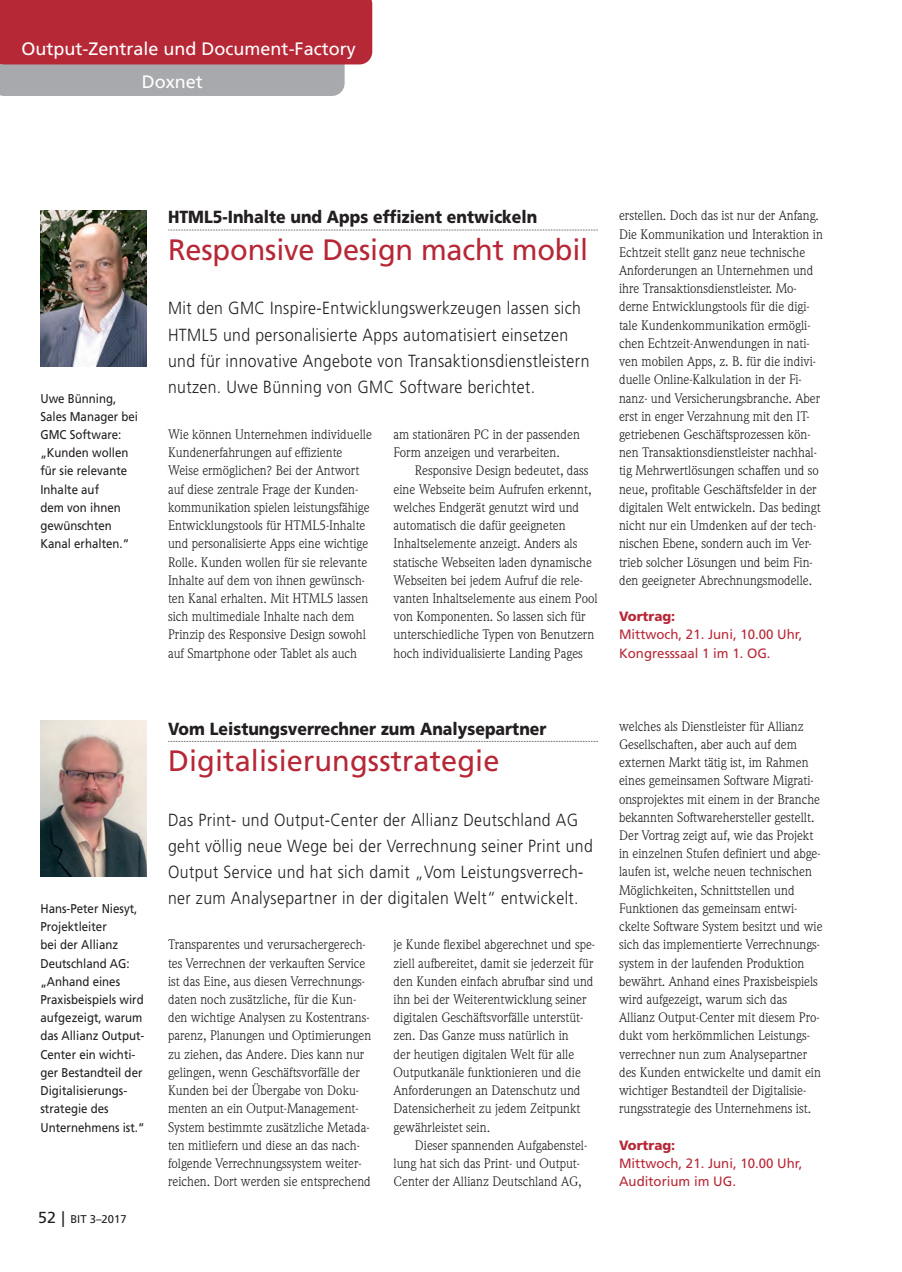
<style>
.page{position:relative;width:902px;height:1272px;background:#fff}
.page>*{position:absolute;margin:0;border:0;box-sizing:border-box;transform-origin:0 0}
.t1{font:29.55px "Frutiger";letter-spacing:.005em;color:#b72837}
.t2{font:18px "Frutiger";color:#fff}
.t3{font:300 17.55px/26.2px "Frutiger";letter-spacing:.025em;color:#231f20;scale:.9 1}
.t4{font:900 17.55px "Frutiger";color:#231f20;scale:.9 1}
.t5{font:13.5px/18.1px "Weidemann";color:#231f20}
.t6{font:13.5px/18.1px "Frutiger";color:#b72837}
.t7{font:900 13.5px "Frutiger";color:#b72837}
.t8{font:12.75px/18.1px "Frutiger";color:#231f20;scale:.9 1}
.t9{font:11.25px "Frutiger";color:#231f20}
.s1{font-size:15.9px}
.s2{font-size:15.75px}
</style>
<div class="page">
<svg style="left:168px;top:741px;width:430px;height:1px"></svg>
<img style="left:40px;top:720px;width:107px;height:156px">
<svg style="left:168px;top:230px;width:430px;height:1px"></svg>
<img style="left:40px;top:210px;width:107px;height:156px">
<svg style="left:0;top:0;width:372px;height:96px;background:#b4545f"></svg>
<h2 class="t2" style="left:21px;top:42px;width:336px">Output-Zentrale und Document-Factory</h2>
<h2 class="t2" style="left:142px;top:74px;width:63px">Doxnet</h2>
<p class="t8" style="left:40px;top:390px;width:110px">Uwe Bünning,<br>Sales Manager bei<br>GMC Software: „Kunden wollen für sie relevante<br>Inhalte auf<br>dem von ihnen gewünschten<br>Kanal erhalten.“</p>
<p class="t4" style="left:168px;top:210px;width:412px">HTML5-Inhalte und Apps effizient entwickeln</p>
<h1 class="t1" style="left:168px;top:237px;width:422px">Responsive Design macht mobil</h1>
<p class="t3" style="left:168px;top:296px;width:470px">Mit den GMC Inspire-Entwicklungswerkzeugen lassen sich HTML5 und personalisierte Apps automatisiert einsetzen und für innovative Angebote von Transaktionsdienstleistern nutzen. Uwe Bünning von GMC Software berichtet.</p>
<p class="t5" style="left:168px;top:426px;width:205px">Wie können Unternehmen individuelle Kundenerfahrungen auf effiziente Weise ermöglichen? Bei der Antwort auf diese zentrale Frage der Kunden&shy;kommunikation spielen leistungsfähige Entwicklungstools für HTML5-Inhalte und personalisierte Apps eine wichtige Rolle. Kunden wollen für sie relevante Inhalte auf dem von ihnen gewünsch&shy;ten Kanal erhalten. Mit HTML5 lassen sich multimediale Inhalte nach dem Prinzip des Responsive Design sowohl auf Smartphone oder Tablet als auch</p>
<p class="t5" style="left:393px;top:426px;width:188px">am stationären PC in der passenden<br>Form anzeigen und verarbeiten.</p>
<p class="t5" style="left:393px;top:463px;width:205px;text-indent:21px">Responsive Design bedeutet, dass eine Webseite beim Aufrufen erkennt, welches Endgerät genutzt wird und automatisch die dafür geeigneten Inhaltselemente anzeigt. Anders als statische Webseiten laden dynamische Webseiten bei jedem Aufruf die rele&shy;vanten Inhaltselemente aus einem Pool von Komponenten. So lassen sich für unterschiedliche Typen von Benutzern hoch individualisierte Landing Pages</p>
<p class="t5" style="left:619px;top:208px;width:205px">erstellen. Doch das ist nur der Anfang.<br>Die Kommunikation und Interaktion in Echtzeit stellt ganz neue technische Anforderungen an Unternehmen und ihre Transaktionsdienstleister. Mo&shy;derne Entwicklungstools für die digi&shy;tale Kundenkommunikation ermögli&shy;chen Echtzeit-Anwendungen in nati&shy;ven mobilen Apps, z. B. für die indivi&shy;duelle Online-Kalkulation in der Fi&shy;nanz- und Versicherungsbranche. Aber erst in enger Verzahnung mit den IT&shy;getriebenen Geschäftsprozessen kön&shy;nen Transaktionsdienstleister nachhal&shy;tig Mehrwertlösungen schaffen und so neue, profitable Geschäftsfelder in der digitalen Welt entwickeln. Das bedingt nicht nur ein Umdenken auf der tech&shy;nischen Ebene, sondern auch im Ver&shy;trieb solcher Lösungen und beim Fin&shy;den geeigneter Abrechnungsmodelle.</p>
<p class="t7" style="left:619px;top:611px;width:58px">Vortrag:</p>
<p class="t6" style="left:619px;top:626px;width:185px">Mittwoch, 21. Juni, 10.00 Uhr,<br>Kongresssaal 1 im 1. OG.</p>
<p class="t8" style="left:40px;top:900px;width:117px">Hans-Peter Niesyt,<br>Projektleiter<br>bei der Allianz<br>Deutschland AG: „Anhand eines<br>Praxisbeispiels wird aufgezeigt, warum das Allianz Output-<br>Center ein wichti&shy;ger Bestandteil der<br>Digitalisierungs&shy;strategie des<br>Unternehmens ist.“</p>
<p class="t9" style="left:38px;top:1214px;width:90px"><span class="s1">52</span> <span class="s2">|</span> BIT 3–2017</p>
<p class="t4" style="left:168px;top:721px;width:422px">Vom Leistungsverrechner zum Analysepartner</p>
<h1 class="t1" style="left:168px;top:748px;width:333px">Digitalisierungsstrategie</h1>
<p class="t3" style="left:168px;top:807px;width:473px">Das Print- und Output-Center der Allianz Deutschland AG geht völlig neue Wege bei der Verrechnung seiner Print und Output Service und hat sich damit „Vom Leistungsverrech&shy;ner zum Analysepartner in der digitalen Welt“ entwickelt.</p>
<p class="t5" style="left:168px;top:936px;width:205px">Transparentes und verursachergerech&shy;tes Verrechnen der verkauften Service ist das Eine, aus diesen Verrechnungs&shy;daten noch zusätzliche, für die Kun&shy;den wichtige Analysen zu Kostentrans&shy;parenz, Planungen und Optimierungen zu ziehen, das Andere. Dies kann nur gelingen, wenn Geschäftsvorfälle der Kunden bei der Übergabe von Doku&shy;menten an ein Output-Management-System bestimmte zusätzliche Metada&shy;ten mitliefern und diese an das nach&shy;folgende Verrechnungssystem weiter&shy;reichen. Dort werden sie entsprechend</p>
<p class="t5" style="left:393px;top:936px;width:203px">je Kunde flexibel abgerechnet und spe&shy;ziell aufbereitet, damit sie jederzeit für den Kunden einfach abrufbar sind und ihn bei der Weiterentwicklung seiner digitalen Geschäftsvorfälle unterstüt&shy;zen. Das Ganze muss natürlich in<br>der heutigen digitalen Welt für alle Outputkanäle funktionieren und die Anforderungen an Datenschutz und Datensicherheit zu jedem Zeitpunkt gewährleistet sein.</p>
<p class="t5" style="left:393px;top:1137px;width:195px;text-indent:21px">Dieser spannenden Aufgabenstel&shy;lung hat sich das Print- und Output-<br>Center der Allianz Deutschland AG,</p>
<p class="t5" style="left:619px;top:718px;width:205px">welches als Dienstleister für Allianz Gesellschaften, aber auch auf dem externen Markt tätig ist, im Rahmen eines gemeinsamen Software Migrati&shy;onsprojektes mit einem in der Branche bekannten Softwarehersteller gestellt.<br>Der Vortrag zeigt auf, wie das Projekt in einzelnen Stufen definiert und abge&shy;laufen ist, welche neuen technischen Möglichkeiten, Schnittstellen und Funktionen das gemeinsam entwi&shy;ckelte Software System besitzt und wie sich das implementierte Verrechnungs&shy;system in der laufenden Produktion bewährt. Anhand eines Praxisbeispiels wird aufgezeigt, warum sich das Allianz Output-Center mit diesem Pro&shy;dukt vom herkömmlichen Leistungs&shy;verrechner nun zum Analysepartner des Kunden entwickelte und damit ein wichtiger Bestandteil der Digitalisie&shy;rungsstrategie des Unternehmens ist.</p>
<p class="t7" style="left:619px;top:1139px;width:58px">Vortrag:</p>
<p class="t6" style="left:619px;top:1155px;width:185px">Mittwoch, 21. Juni, 10.00 Uhr,<br>Auditorium im UG.</p>
</div>
